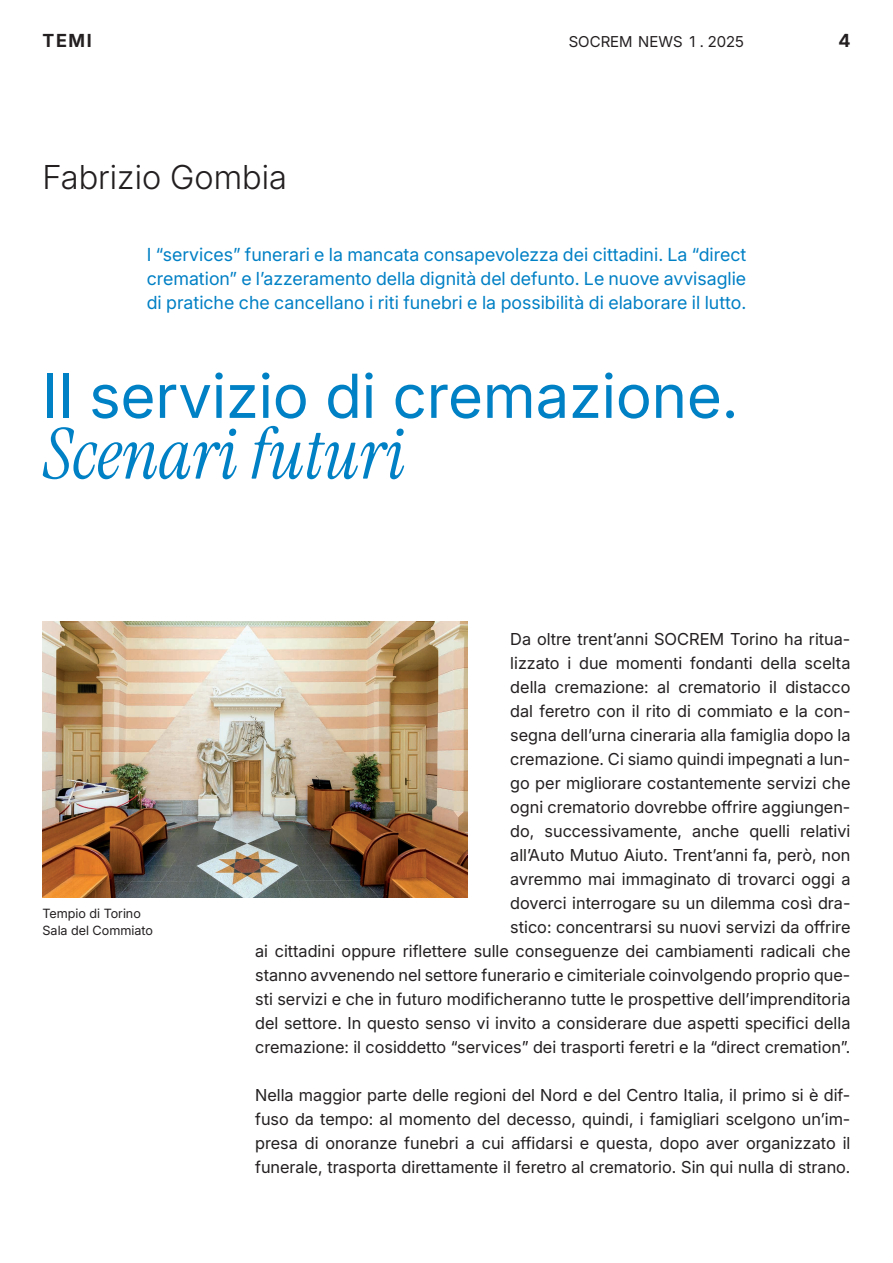
<style>
.page{position:relative;width:893px;height:1263px;background:#fff}
.page>*{position:absolute;margin:0;border:0;box-sizing:border-box;transform-origin:0 0}
.t1{font:italic 70.5px "Instrument Serif";color:#0080c5}
.t2{font:60.75px "Inter 18 pt";color:#0080c5}
.t3{font:300 33px "Inter 18 pt";color:#231f20}
.t4{font:18px/24px "Inter 18 pt";color:#0080c5;text-align:justify}
.t5{font:700 18px "Inter 18 pt";color:#231f20}
.t6{font:16.5px/24px "Inter 18 pt";color:#231f20;text-align:right}
.t7{font:15px "Inter 18 pt";color:#231f20}
.t8{font:12.75px/17.4px "Inter 18 pt";color:#231f20}
</style>
<div class="page">
<img style="left:43px;top:621px;width:425px;height:276px">
<p class="t5" style="left:43px;top:27px;width:51px">TEMI</p>
<p class="t7" style="left:569px;top:31px;width:177px">SOCREM NEWS 1 . 2025</p>
<p class="t5" style="left:838px;top:27px;width:14px">4</p>
<h3 class="t3" style="left:43px;top:153px;width:246px">Fabrizio Gombia</h3>
<p class="t4" style="left:147px;top:242px;width:601px">I “services” funerari e la mancata consapevolezza dei cittadini. La “direct cremation” e l’azzeramento della dignità del defunto. Le nuove avvisaglie di pratiche che cancellano i riti funebri e la possibilità di elaborare il lutto.</p>
<h2 class="t2" style="left:43px;top:350px;width:697px">Il servizio di cremazione.</h2>
<h1 class="t1" style="left:43px;top:409px;width:365px">Scenari futuri</h1>
<p class="t8" style="left:43px;top:904px;width:112px">Tempio di Torino<br>Sala del Commiato</p>
<p class="t6" style="left:255px;top:627px;width:597px">Da oltre trent’anni SOCREM Torino ha ritua-<br>lizzato i due momenti fondanti della scelta<br>della cremazione: al crematorio il distacco<br>dal feretro con il rito di commiato e la con-<br>segna dell’urna cineraria alla famiglia dopo la<br>cremazione. Ci siamo quindi impegnati a lun-<br>go per migliorare costantemente servizi che<br>ogni crematorio dovrebbe offrire aggiungen-<br>do, successivamente, anche quelli relativi<br>all’Auto Mutuo Aiuto. Trent’anni fa, però, non<br>avremmo mai immaginato di trovarci oggi a<br>doverci interrogare su un dilemma così dra-<br>stico: concentrarsi su nuovi servizi da offrire<br>ai cittadini oppure riflettere sulle conseguenze dei cambiamenti radicali che stanno avvenendo nel settore funerario e cimiteriale coinvolgendo proprio que&shy;sti servizi e che in futuro modificheranno tutte le prospettive dell’imprenditoria del settore. In questo senso vi invito a considerare due aspetti specifici della cremazione: il cosiddetto “services” dei trasporti feretri e la “direct cremation”.</p>
<p class="t6" style="left:255px;top:1083px;width:597px;text-align:justify">Nella maggior parte delle regioni del Nord e del Centro Italia, il primo si è dif&shy;fuso da tempo: al momento del decesso, quindi, i famigliari scelgono un’im&shy;presa di onoranze funebri a cui affidarsi e questa, dopo aver organizzato il funerale, trasporta direttamente il feretro al crematorio. Sin qui nulla di strano.</p>
</div>
